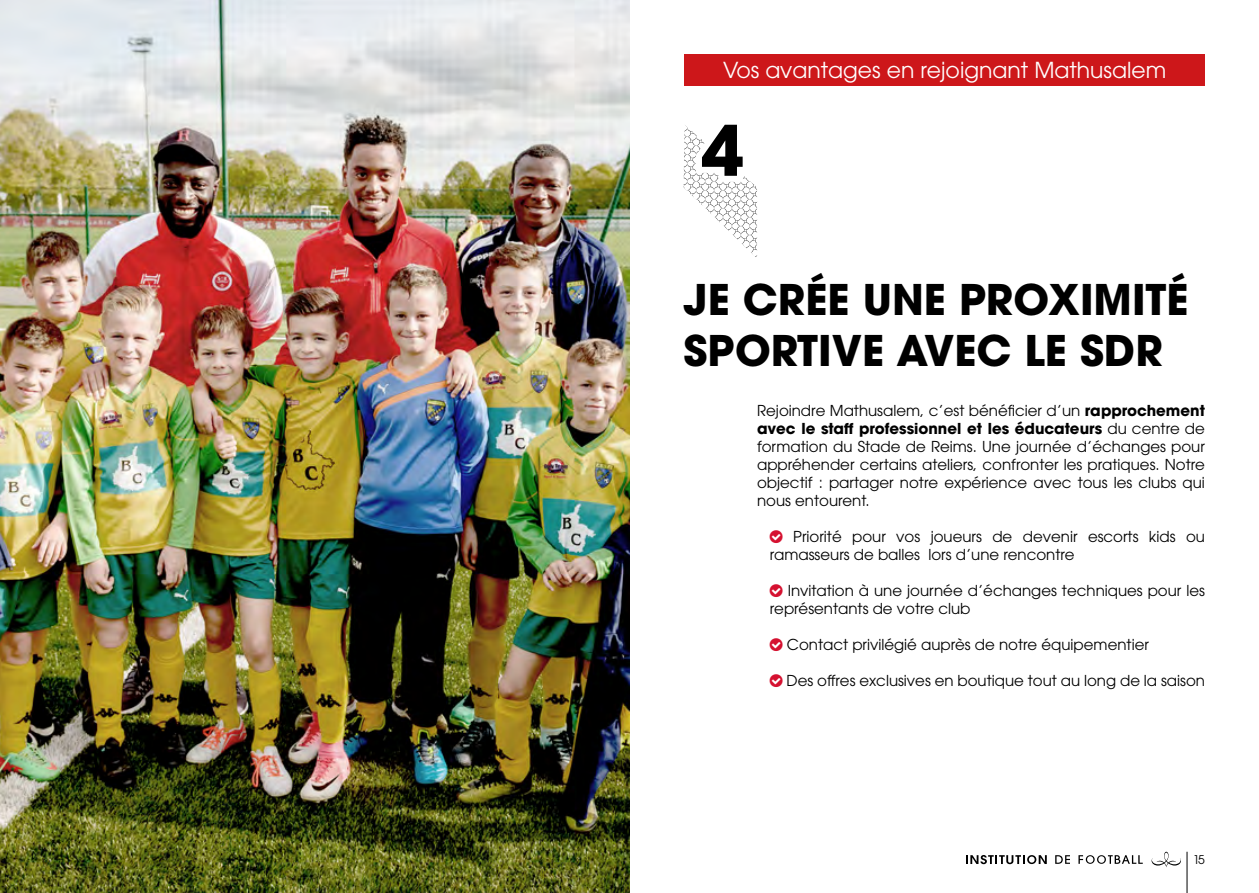
<style>
.page{position:relative;width:1259px;height:893px;background:#fff}
.page>*{position:absolute;margin:0;border:0;box-sizing:border-box;transform-origin:0 0}
.t1{font:700 69px "ITC Avant Garde Std";color:#000}
.t2{font:700 42px/50.4px "ITC Avant Garde Std";color:#000}
.t3{font:21.9px "ITC Avant Garde Std";color:#fff}
.t4{font:15px/18px "ITC Avant Garde Std";color:#000}
.t5{font:12px "ITC Avant Garde Std";color:#000}
.s1{font-weight:700}
</style>
<div class="page">
<svg style="left:1151px;top:852px;width:30px;height:15px"></svg>
<hr style="left:1186px;top:852px;width:1px;height:41px;background:#000">
<svg style="left:966px;top:855px;width:80px;height:9px"></svg>
<svg style="left:1055px;top:855px;width:15px;height:9px"></svg>
<svg style="left:1078px;top:855px;width:64px;height:9px"></svg>
<svg style="left:683px;top:125px;width:74px;height:132px"></svg>
<img style="left:0;top:0;width:629px;height:893px">
<div style="left:684px;top:54px;width:521px;height:32px;background:#cd171a"></div>
<h3 class="t3" style="left:723px;top:56px;width:444px">Vos avantages en rejoignant Mathusalem</h3>
<h1 class="t1" style="left:701px;top:104px;width:44px">4</h1>
<h2 class="t2" style="left:683px;top:274px;width:507px">JE CRÉE UNE PROXIMITÉ<br>SPORTIVE AVEC LE SDR</h2>
<p class="t4" style="left:757px;top:401px;width:449px;text-align:justify">Rejoindre Mathusalem, c’est bénéficier d’un <span class="s1">rapprochement avec le staff professionnel et les éducateurs</span> du centre de formation du Stade de Reims. Une journée d’échanges pour appréhender certains ateliers, confronter les pratiques. Notre objectif : partager notre expérience avec tous les clubs qui nous entourent.</p>
<p class="t4" style="left:770px;top:527px;width:436px;text-indent:23px">Priorité pour vos joueurs de devenir escorts kids ou ramasseurs de balles lors d’une rencontre</p>
<p class="t4" style="left:770px;top:581px;width:437px;text-indent:18px">Invitation à une journée d’échanges techniques pour les représentants de votre club</p>
<p class="t4" style="left:787px;top:635px;width:363px">Contact privilégié auprès de notre équipementier</p>
<p class="t4" style="left:786px;top:671px;width:420px">Des offres exclusives en boutique tout au long de la saison</p>
<p class="t5" style="left:1193px;top:852px;width:13px">15</p>
</div>
